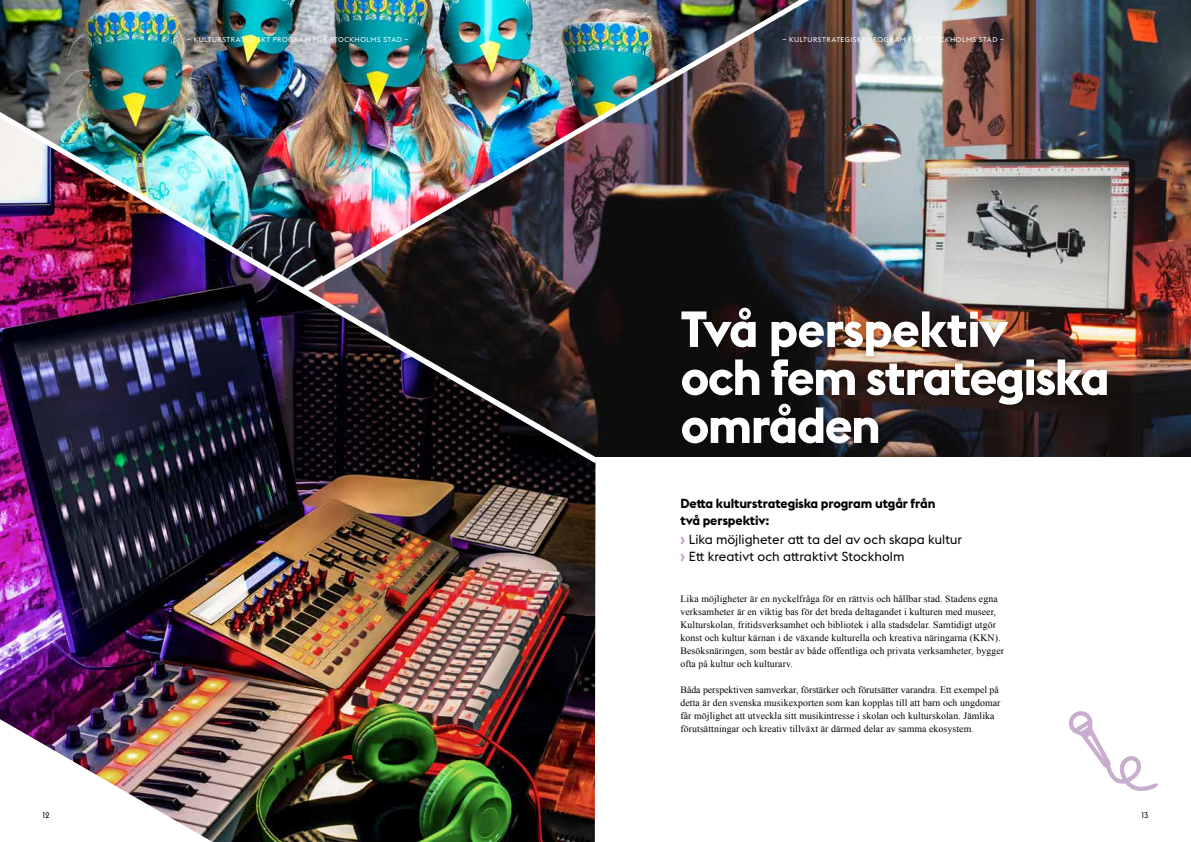
<style>
.page{position:relative;width:1191px;height:842px;background:#fff}
.page>*{position:absolute;margin:0;border:0;box-sizing:border-box;transform-origin:0 0}
.t1{font:700 50px/48px "Stockholm Type";letter-spacing:-.03em;color:#fff}
.t2{font:13px/17px "Stockholm Type";color:#000}
.t3{font:700 13px/17px "Stockholm Type";letter-spacing:-.01em;color:#000}
.t4{font:9.8px/13px "Times New Roman";letter-spacing:.01em;color:#000}
.t5{font:8px "Stockholm Type Display";color:#000}
.t6{font:7px "Stockholm Type";letter-spacing:.075em;color:#fff}
.s1{font-size:15px;color:#c9adce}
</style>
<div class="page">
<img style="left:595px;top:0;width:596px;height:457px">
<img style="left:0;top:463px;width:595px;height:379px">
<img style="left:0;top:0;width:296px;height:109px">
<img style="left:0;top:710px;width:230px;height:132px">
<svg style="left:1069px;top:711px;width:89px;height:80px"></svg>
<img style="left:0;top:109px;width:595px;height:354px">
<img style="left:296px;top:0;width:626px;height:297px">
<div style="left:675px;top:302px;width:437px;height:147px;background:#000;opacity:.35"></div>
<p class="t6" style="left:187px;top:34px;width:223px">– KULTURSTRATEGISKT PROGRAM FÖR STOCKHOLMS STAD –</p>
<p class="t6" style="left:782px;top:34px;width:223px">– KULTURSTRATEGISKT PROGRAM FÖR STOCKHOLMS STAD –</p>
<h1 class="t1" style="left:680px;top:303px;width:431px">Två perspektiv<br>och fem strategiska områden</h1>
<h2 class="t3" style="left:680px;top:494px;width:256px">Detta kulturstrategiska program utgår från två perspektiv:</h2>
<h2 class="t2" style="left:680px;top:531px;width:283px"><span class="s1">›</span> Lika möjligheter att ta del av och skapa kultur <span class="s1">›</span> Ett kreativt och attraktivt Stockholm</h2>
<p class="t4" style="left:680px;top:592px;width:325px">Lika möjligheter är en nyckelfråga för en rättvis och hållbar stad. Stadens egna verksamheter är en viktig bas för det breda deltagandet i kulturen med museer, Kulturskolan, fritidsverksamhet och bibliotek i alla stadsdelar. Samtidigt utgör konst och kultur kärnan i de växande kulturella och kreativa näringarna (KKN).<br>Besöksnäringen, som består av både offentliga och privata verksamheter, bygger ofta på kultur och kulturarv.</p>
<p class="t4" style="left:680px;top:683px;width:321px">Båda perspektiven samverkar, förstärker och förutsätter varandra. Ett exempel på detta är den svenska musikexporten som kan kopplas till att barn och ungdomar får möjlighet att utveckla sitt musikintresse i skolan och kulturskolan. Jämlika förutsättningar och kreativ tillväxt är därmed delar av samma ekosystem.</p>
<p class="t5" style="left:43px;top:810px;width:9px">12</p>
<p class="t5" style="left:1141px;top:810px;width:9px">13</p>
</div>
